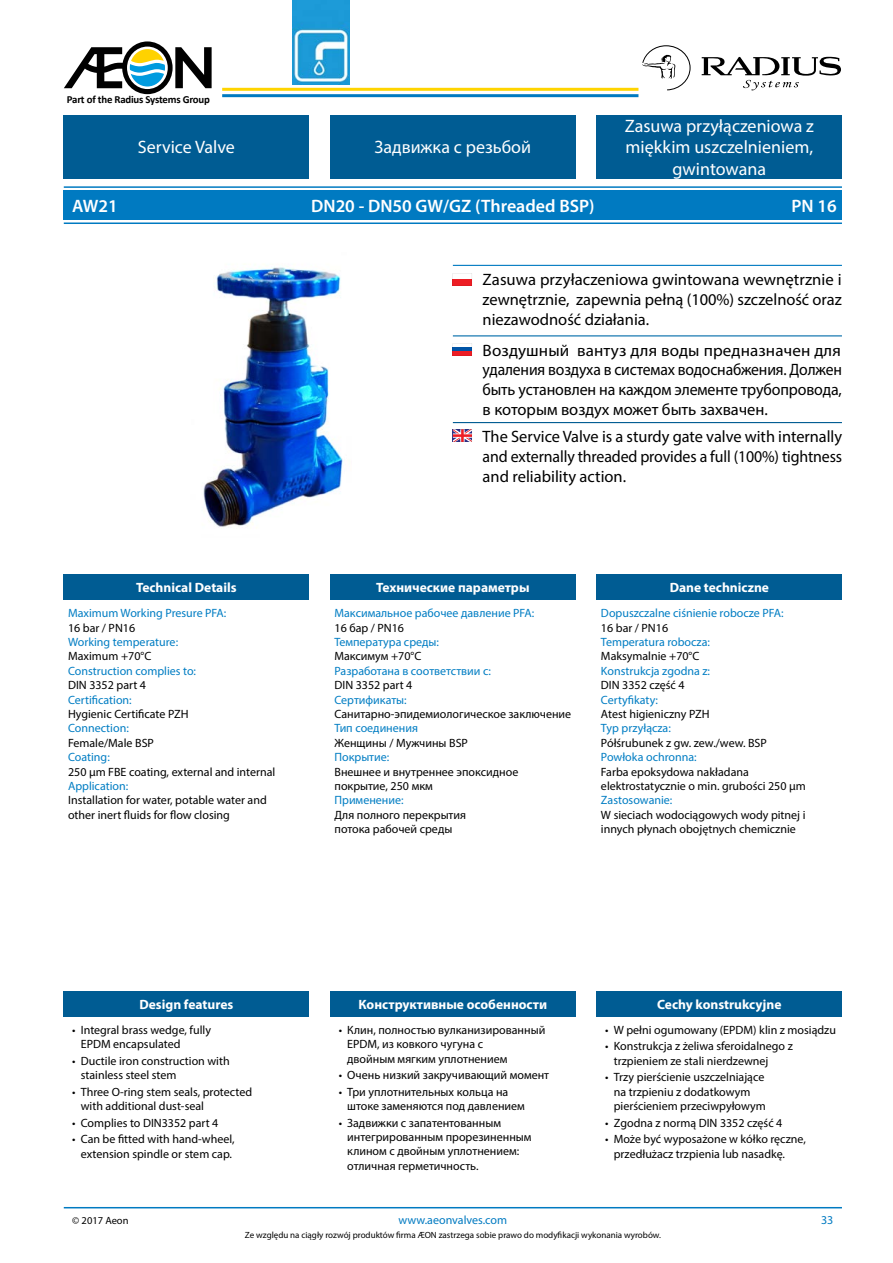
<style>
.page{position:relative;width:893px;height:1263px;background:#fff}
.page>*{position:absolute;margin:0;border:0;box-sizing:border-box;transform-origin:0 0}
.t1{font:18px/21.6px "Myriad Pro";color:#fff;text-align:center}
.t2{font:600 18px "Myriad Pro";color:#fff}
.t3{font:16.5px/19.8px "Myriad Pro";color:#000;text-align:justify}
.t4{font:700 13.5px "Myriad Pro";color:#fff}
.t5{font:12px/14.4px "Myriad Pro";color:#000}
.t6{font:12px "Myriad Pro";color:#007dc3}
.t7{font:12px "Myriad Pro";color:#007ac1}
.t8{font:700 10.8px "Calibri";letter-spacing:-.02em;color:#000}
.t9{font:10.5px "Myriad Pro";color:#000}
.t10{font:9px "Myriad Pro";color:#000}
</style>
<div class="page">
<hr style="left:64px;top:1207px;width:778px;height:1px;background:#007ac1">
<svg style="left:64px;top:41px;width:148px;height:53px"></svg>
<hr style="left:222px;top:88px;width:416px;height:3px;background:#ffd400">
<hr style="left:222px;top:94px;width:416px;height:3px;background:#007ac1">
<svg style="left:642px;top:45px;width:49px;height:45px"></svg>
<svg style="left:702px;top:56px;width:139px;height:34px"></svg>
<img style="left:292px;top:0;width:58px;height:84px">
<div style="left:64px;top:190px;width:778px;height:30px;background:#007ac1"></div>
<div style="left:64px;top:115px;width:245px;height:64px;background:#005c93"></div>
<div style="left:330px;top:115px;width:245px;height:64px;background:#005c93"></div>
<div style="left:597px;top:115px;width:245px;height:64px;background:#005c93"></div>
<hr style="left:64px;top:186px;width:778px;height:2px;background:#007ac1">
<div style="left:64px;top:574px;width:245px;height:26px;background:#005c93"></div>
<div style="left:330px;top:574px;width:245px;height:26px;background:#005c93"></div>
<div style="left:597px;top:574px;width:245px;height:26px;background:#005c93"></div>
<hr style="left:64px;top:222px;width:778px;height:2px;background:#007ac1">
<div style="left:64px;top:991px;width:245px;height:25px;background:#005c93"></div>
<div style="left:330px;top:991px;width:245px;height:25px;background:#005c93"></div>
<div style="left:597px;top:991px;width:245px;height:25px;background:#005c93"></div>
<img style="left:203px;top:267px;width:140px;height:260px">
<svg style="left:453px;top:429px;width:19px;height:13px"></svg>
<svg style="left:453px;top:343px;width:19px;height:13px"></svg>
<svg style="left:453px;top:273px;width:19px;height:13px"></svg>
<hr style="left:453px;top:422px;width:389px;height:1px;background:#005c93">
<hr style="left:453px;top:265px;width:389px;height:1px;background:#007ac1">
<hr style="left:453px;top:335px;width:389px;height:1px;background:#006ba9">
<p class="t8" style="left:67px;top:93px;width:145px">Part of the Radius Systems Group</p>
<h1 class="t1" style="left:138px;top:136px;width:99px">Service Valve</h1>
<h1 class="t1" style="left:375px;top:136px;width:158px">Задвижка с резьбой</h1>
<h1 class="t1" style="left:625px;top:115px;width:191px">Zasuwa przyłączeniowa z miękkim uszczelnieniem, gwintowana</h1>
<h1 class="t2" style="left:311px;top:194px;width:285px">DN20 - DN50 GW/GZ (Threaded BSP)</h1>
<h1 class="t2" style="left:72px;top:194px;width:47px">AW21</h1>
<h1 class="t2" style="left:791px;top:194px;width:47px">PN 16</h1>
<h2 class="t3" style="left:483px;top:269px;width:361px">Zasuwa przyłaczeniowa gwintowana wewnętrznie i zewnętrznie, zapewnia pełną (100%) szczelność oraz niezawodność działania.</h2>
<h2 class="t3" style="left:483px;top:340px;width:361px">Воздушный вантуз для воды предназначен для удаления воздуха в системах водоснабжения. Должен быть установлен на каждом элементе трубопровода, в которым воздух может быть захвачен.</h2>
<h2 class="t3" style="left:483px;top:427px;width:361px">The Service Valve is a sturdy gate valve with internally and externally threaded provides a full (100%) tightness and reliability action.</h2>
<p class="t4" style="left:136px;top:578px;width:102px">Technical Details</p>
<p class="t4" style="left:376px;top:578px;width:155px">Технические параметры</p>
<p class="t4" style="left:670px;top:578px;width:101px">Dane techniczne</p>
<p class="t6" style="left:68px;top:606px;width:160px">Maximum Working Presure PFA:</p>
<p class="t5" style="left:68px;top:620px;width:69px">16 bar / PN16</p>
<p class="t6" style="left:68px;top:634px;width:112px">Working temperature:</p>
<p class="t5" style="left:68px;top:649px;width:85px">Maximum +70°C</p>
<p class="t6" style="left:68px;top:663px;width:130px">Construction complies to:</p>
<p class="t5" style="left:68px;top:678px;width:79px">DIN 3352 part 4</p>
<p class="t6" style="left:68px;top:692px;width:65px">Certification:</p>
<p class="t5" style="left:68px;top:706px;width:122px">Hygienic Certificate PZH</p>
<p class="t6" style="left:68px;top:721px;width:62px">Connection:</p>
<p class="t5" style="left:68px;top:735px;width:87px">Female/Male BSP</p>
<p class="t6" style="left:68px;top:750px;width:43px">Coating:</p>
<p class="t5" style="left:68px;top:764px;width:209px">250 μm FBE coating, external and internal</p>
<p class="t6" style="left:68px;top:778px;width:62px">Application:</p>
<p class="t5" style="left:68px;top:793px;width:200px">Installation for water, potable water and other inert fluids for flow closing</p>
<p class="t6" style="left:334px;top:606px;width:201px">Максимальное рабочее давление PFA:</p>
<p class="t5" style="left:334px;top:620px;width:71px">16 бар / PN16</p>
<p class="t6" style="left:334px;top:634px;width:106px">Температура среды:</p>
<p class="t5" style="left:334px;top:649px;width:88px">Mаксимум +70°C</p>
<p class="t6" style="left:334px;top:663px;width:158px">Разработана в соответствии с:</p>
<p class="t5" style="left:334px;top:678px;width:79px">DIN 3352 part 4</p>
<p class="t6" style="left:334px;top:692px;width:74px">Сертификаты:</p>
<p class="t5" style="left:334px;top:706px;width:238px">Санитарно-эпидемиологическое заключение</p>
<p class="t6" style="left:334px;top:721px;width:85px">Тип соединения</p>
<p class="t5" style="left:334px;top:735px;width:135px">Женщины / Мужчины BSP</p>
<p class="t6" style="left:334px;top:750px;width:56px">Покрытие:</p>
<p class="t5" style="left:334px;top:764px;width:185px">Внешнее и внутреннее эпоксидное покрытие, 250 мкм</p>
<p class="t6" style="left:334px;top:793px;width:71px">Применение:</p>
<p class="t5" style="left:334px;top:807px;width:133px">Для полного перекрытия потока рабочей среды</p>
<p class="t6" style="left:601px;top:606px;width:184px">Dopuszczalne ciśnienie robocze PFA:</p>
<p class="t5" style="left:601px;top:620px;width:69px">16 bar / PN16</p>
<p class="t6" style="left:601px;top:634px;width:110px">Temperatura robocza:</p>
<p class="t5" style="left:601px;top:649px;width:100px">Maksymalnie +70°C</p>
<p class="t6" style="left:601px;top:663px;width:111px">Konstrukcja zgodna z:</p>
<p class="t5" style="left:601px;top:678px;width:85px">DIN 3352 część 4</p>
<p class="t6" style="left:601px;top:692px;width:59px">Certyfikaty:</p>
<p class="t5" style="left:601px;top:706px;width:110px">Atest higieniczny PZH</p>
<p class="t6" style="left:601px;top:721px;width:71px">Typ przyłącza:</p>
<p class="t5" style="left:601px;top:735px;width:167px">Półśrubunek z gw. zew./wew. BSP</p>
<p class="t6" style="left:601px;top:750px;width:97px">Powłoka ochronna:</p>
<p class="t5" style="left:601px;top:764px;width:206px">Farba epoksydowa nakładana elektrostatycznie o min. grubości 250 μm</p>
<p class="t6" style="left:601px;top:793px;width:73px">Zastosowanie:</p>
<p class="t5" style="left:601px;top:807px;width:206px">W sieciach wodociągowych wody pitnej i innych płynach obojętnych chemicznie</p>
<p class="t4" style="left:139px;top:995px;width:96px">Design features</p>
<p class="t4" style="left:359px;top:995px;width:190px">Конструктивные особенности</p>
<p class="t4" style="left:657px;top:995px;width:126px">Cechy konstrukcyjne</p>
<p class="t5" style="left:81px;top:1022px;width:132px;text-indent:-9px">• Integral brass wedge, fully<br>EPDM encapsulated</p>
<p class="t5" style="left:81px;top:1053px;width:150px;text-indent:-9px">• Ductile iron construction with stainless steel stem</p>
<p class="t5" style="left:81px;top:1084px;width:173px;text-indent:-9px">• Three O-ring stem seals, protected with additional dust-seal</p>
<p class="t5" style="left:72px;top:1115px;width:148px">• Complies to DIN3352 part 4</p>
<p class="t5" style="left:72px;top:1132px;width:164px;text-align:center">• Can be fitted with hand-wheel, extension spindle or stem cap.</p>
<p class="t5" style="left:347px;top:1022px;width:200px;text-indent:-9px">• Клин, полностью вулканизированный<br>EPDM, из ковкого чугуна с<br>двойным мягким уплотнением</p>
<p class="t5" style="left:339px;top:1068px;width:212px">• Очень низкий закручивающий момент</p>
<p class="t5" style="left:347px;top:1084px;width:179px;text-indent:-9px">• Три уплотнительных кольца на штоке заменяются под давлением</p>
<p class="t5" style="left:347px;top:1115px;width:186px;text-indent:-9px">• Задвижки с запатентованным интегрированным прорезиненным клином с двойным уплотнением: отличная герметичность.</p>
<p class="t5" style="left:605px;top:1022px;width:232px">• W pełni ogumowany (EPDM) klin z mosiądzu</p>
<p class="t5" style="left:614px;top:1039px;width:181px;text-indent:-9px">• Konstrukcja z żeliwa sferoidalnego z trzpieniem ze stali nierdzewnej</p>
<p class="t5" style="left:614px;top:1070px;width:153px;text-indent:-9px">• Trzy pierścienie uszczelniające na trzpieniu z dodatkowym pierścieniem przeciwpyłowym</p>
<p class="t5" style="left:605px;top:1115px;width:179px">• Zgodna z normą DIN 3352 część 4</p>
<p class="t5" style="left:614px;top:1132px;width:194px;text-indent:-9px">• Może być wyposażone w kółko ręczne, przedłużacz trzpienia lub nasadkę.</p>
<p class="t9" style="left:72px;top:1214px;width:58px">© 2017 Aeon</p>
<p class="t7" style="left:398px;top:1213px;width:110px">www.aeonvalves.com</p>
<p class="t7" style="left:821px;top:1213px;width:14px">33</p>
<p class="t10" style="left:245px;top:1229px;width:418px">Ze względu na ciągły rozwój produktów firma ÆON zastrzega sobie prawo do modyfikacji wykonania wyrobów.</p>
</div>
